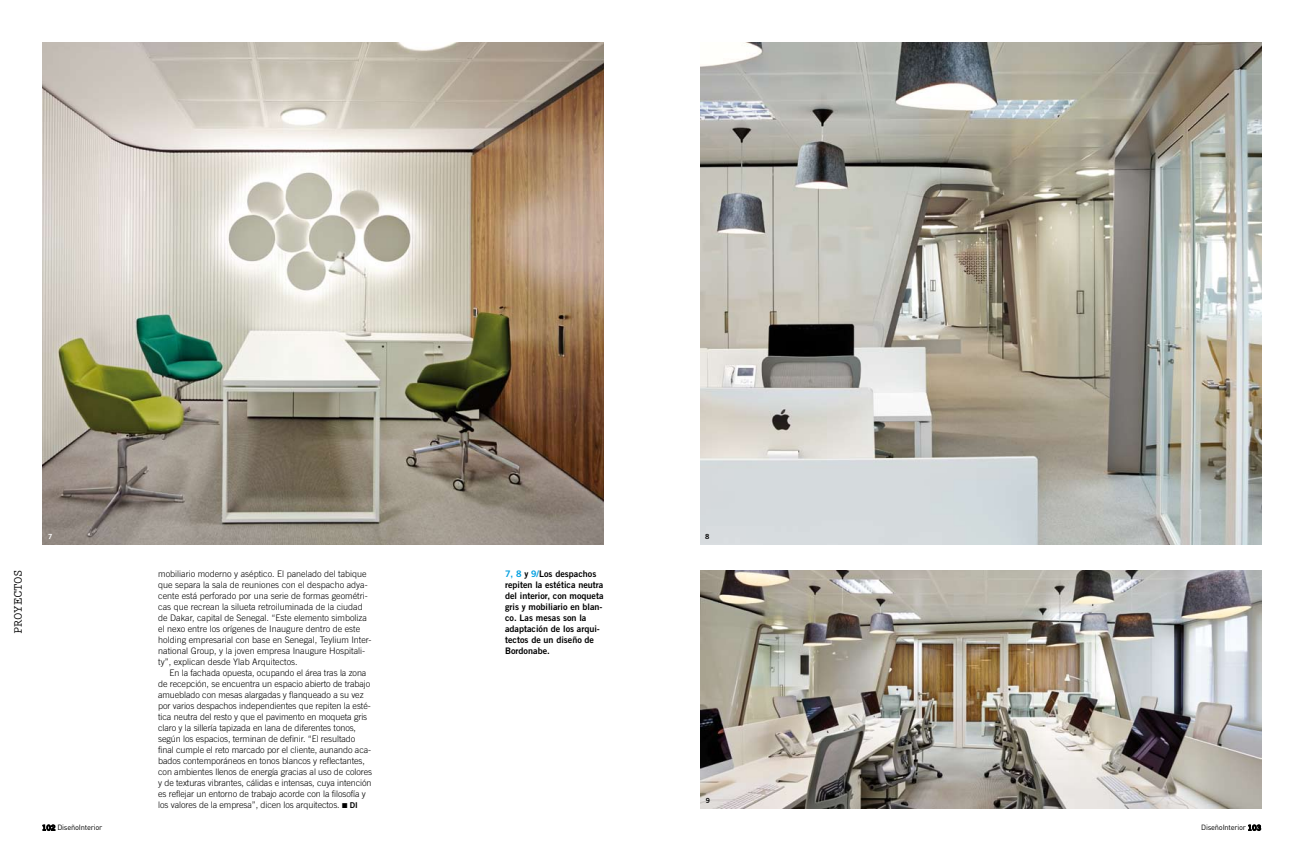
<style>
.page{position:relative;width:1304px;height:851px;background:#fff}
.page>*{position:absolute;margin:0;border:0;box-sizing:border-box;transform-origin:0 0}
.t1{font:700 12.5px "Prestige Elite Std";letter-spacing:-.04em;color:#000}
.t2{font:300 9px/11px "Trade Gothic";letter-spacing:-.01em;color:#000}
.t3{font:9px/11px "Trade Gothic Bold Two";color:#000}
.t4{font:7.5px "DIN Regular Alternate";letter-spacing:-.03em;color:#000}
.t5{font:7px "Trade Gothic Bold Two";color:#000}
.t6{font:7px "Trade Gothic Bold Two";color:#fff}
.s1{font-family:"Trade Gothic Bold Two"}
.s2{font-family:"Trade Gothic Bold Two";font-weight:400;font-size:8px}
.s3{color:#009ee0}
</style>
<div class="page">
<svg style="left:42px;top:824px;width:14px;height:6px"></svg>
<svg style="left:1248px;top:824px;width:13px;height:6px"></svg>
<img style="left:43px;top:43px;width:561px;height:501px">
<img style="left:700px;top:43px;width:561px;height:501px">
<img style="left:700px;top:571px;width:561px;height:237px">
<h1 class="t1" style="left:11px;top:633px;width:65px;rotate:-90deg">PROYECTOS</h1>
<p class="t6" style="left:48px;top:531px;width:6px">7</p>
<p class="t4" style="left:42px;top:823px;width:62px"><span class="s1">102</span> DiseñoInterior</p>
<p class="t2" style="left:158px;top:568px;width:215px">mobiliario moderno y aséptico. El panelado del tabique que separa la sala de reuniones con el despacho adya&shy;cente está perforado por una serie de formas geométri&shy;cas que recrean la silueta retroiluminada de la ciudad de Dakar, capital de Senegal. “Este elemento simboliza el nexo entre los orígenes de Inaugure dentro de este holding empresarial con base en Senegal, Teylium Inter&shy;national Group, y la joven empresa Inaugure Hospitali&shy;ty”, explican desde Ylab Arquitectos.</p>
<p class="t2" style="left:158px;top:667px;width:215px;text-indent:11px">En la fachada opuesta, ocupando el área tras la zona de recepción, se encuentra un espacio abierto de trabajo amueblado con mesas alargadas y flanqueado a su vez por varios despachos independientes que repiten la esté&shy;tica neutra del resto y que el pavimento en moqueta gris claro y la sillería tapizada en lana de diferentes tonos, según los espacios, terminan de definir. “El resultado final cumple el reto marcado por el cliente, aunando aca&shy;bados contemporáneos en tonos blancos y reflectantes, con ambientes llenos de energía gracias al uso de colores y de texturas vibrantes, cálidas e intensas, cuya intención es reflejar un entorno de trabajo acorde con la filosofía y los valores de la empresa”, dicen los arquitectos. ■ <span class="s2">DI</span></p>
<p class="t3" style="left:505px;top:568px;width:100px"><span class="s3">7, 8</span> y <span class="s3">9/</span>Los despachos repiten la estética neutra del interior, con moqueta gris y mobiliario en blan&shy;co. Las mesas son la adaptación de los arqui&shy;tectos de un diseño de<br>Bordonabe.</p>
<p class="t5" style="left:705px;top:531px;width:6px">8</p>
<p class="t5" style="left:706px;top:795px;width:6px">9</p>
<p class="t4" style="left:1201px;top:823px;width:62px">DiseñoInterior <span class="s1">103</span></p>
</div>
